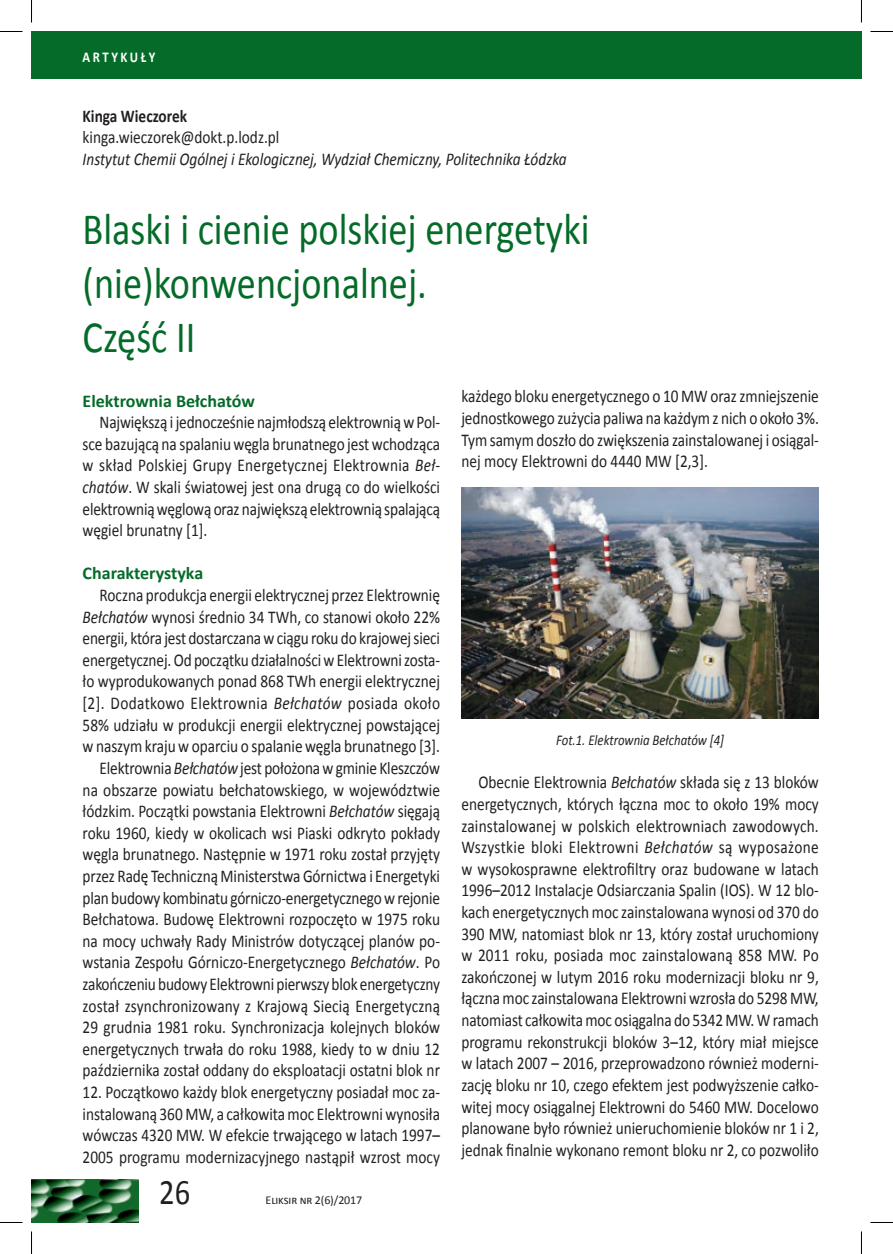
<style>
.page{position:relative;width:893px;height:1254px;background:#fff}
.page>*{position:absolute;margin:0;border:0;box-sizing:border-box;transform-origin:0 0}
.Tytuł{font:45px "Calibri";color:#056b29;scale:.85 1}
.t1{font:36px "Calibri";color:#231f20;scale:.85 1}
.Tekstowy{font:18px/21.6px "Calibri";color:#231f20;text-align:justify;scale:.85 1}
.Tekstowy-2{font:italic 18px "Calibri";color:#231f20;scale:.85 1}
.srodtytul{font:700 18px "Calibri";color:#056b29}
.Tekstowy-3{font:700 18px "Calibri";color:#231f20;scale:.85 1}
.podpis_maly{font:italic 15px "Calibri";color:#231f20;scale:.85 1}
.t2{font:700 15px "Calibri";letter-spacing:.2em;color:#fff;scale:.85 1}
.t3{font:12px "Calibri";letter-spacing:-.01em;color:#231f20}
.s1{font-style:italic}
</style>
<div class="page">
<div style="left:32px;top:32px;width:829px;height:46px;background:#056b29"></div>
<img style="left:32px;top:1180px;width:106px;height:42px">
<img style="left:461px;top:487px;width:357px;height:231px">
<svg style="left:0;top:31px;width:22px;height:1px"></svg>
<svg style="left:870px;top:31px;width:22px;height:1px"></svg>
<svg style="left:0;top:1222px;width:22px;height:1px"></svg>
<svg style="left:870px;top:1222px;width:22px;height:1px"></svg>
<svg style="left:31px;top:0;width:1px;height:23px"></svg>
<svg style="left:31px;top:1231px;width:1px;height:23px"></svg>
<p class="t2" style="left:83px;top:47px;width:87px">ARTYKUŁY</p>
<p class="Tekstowy-3" style="left:83px;top:104px;width:124px">Kinga Wieczorek</p>
<p class="Tekstowy" style="left:83px;top:126px;width:233px">kinga.wieczorek@dokt.p.lodz.pl</p>
<p class="Tekstowy-2" style="left:83px;top:146px;width:571px">Instytut Chemii Ogólnej i Ekologicznej, Wydział Chemiczny, Politechnika Łódzka</p>
<p class="Tytuł" style="left:83px;top:200px;width:597px">Blaski i cienie polskiej energetyki</p>
<p class="Tytuł" style="left:83px;top:254px;width:406px">(nie)konwencjonalnej.</p>
<p class="Tytuł" style="left:83px;top:308px;width:134px">Część II</p>
<p class="srodtytul" style="left:83px;top:389px;width:174px">Elektrownia Bełchatów</p>
<p class="Tekstowy" style="left:83px;top:411px;width:422px;text-indent:17px">Największą i jednocześnie najmłodszą elektrownią w Pol&shy;sce bazującą na spalaniu węgla brunatnego jest wchodząca w skład Polskiej Grupy Energetycznej Elektrownia <span class="s1">Beł&shy;chatów</span>. W skali światowej jest ona drugą co do wielkości elektrownią węglową oraz największą elektrownią spalającą węgiel brunatny [1].</p>
<p class="srodtytul" style="left:83px;top:562px;width:122px">Charakterystyka</p>
<p class="Tekstowy" style="left:83px;top:584px;width:422px;text-indent:17px">Roczna produkcja energii elektrycznej przez Elektrownię <span class="s1">Bełchatów</span> wynosi średnio 34 TWh, co stanowi około 22% energii, która jest dostarczana w ciągu roku do krajowej sieci energetycznej. Od początku działalności w Elektrowni zosta&shy;ło wyprodukowanych ponad 868 TWh energii elektrycznej [2]. Dodatkowo Elektrownia <span class="s1">Bełchatów</span> posiada około 58% udziału w produkcji energii elektrycznej powstającej w naszym kraju w oparciu o spalanie węgla brunatnego [3].</p>
<p class="Tekstowy" style="left:83px;top:757px;width:422px;text-indent:17px">Elektrownia <span class="s1">Bełchatów</span> jest położona w gminie Kleszczów na obszarze powiatu bełchatowskiego, w województwie łódzkim. Początki powstania Elektrowni <span class="s1">Bełchatów</span> sięgają roku 1960, kiedy w okolicach wsi Piaski odkryto pokłady węgla brunatnego. Następnie w 1971 roku został przyjęty przez Radę Techniczną Ministerstwa Górnictwa i Energetyki plan budowy kombinatu górniczo-energetycznego w rejonie Bełchatowa. Budowę Elektrowni rozpoczęto w 1975 roku na mocy uchwały Rady Ministrów dotyczącej planów po&shy;wstania Zespołu Górniczo-Energetycznego <span class="s1">Bełchatów</span>. Po zakończeniu budowy Elektrowni pierwszy blok energetyczny został zsynchronizowany z Krajową Siecią Energetyczną 29 grudnia 1981 roku. Synchronizacja kolejnych bloków energetycznych trwała do roku 1988, kiedy to w dniu 12 października został oddany do eksploatacji ostatni blok nr</p>
<p class="Tekstowy" style="left:83px;top:1081px;width:422px">12. Początkowo każdy blok energetyczny posiadał moc za&shy;instalowaną 360 MW, a całkowita moc Elektrowni wynosiła wówczas 4320 MW. W efekcie trwającego w latach 1997– 2005 programu modernizacyjnego nastąpił wzrost mocy</p>
<h2 class="t1" style="left:159px;top:1168px;width:38px">26</h2>
<p class="t3" style="left:265px;top:1192px;width:98px">Eliksir nr 2(6)/2017</p>
<p class="Tekstowy" style="left:461px;top:385px;width:422px">każdego bloku energetycznego o 10 MW oraz zmniejszenie jednostkowego zużycia paliwa na każdym z nich o około 3%.<br>Tym samym doszło do zwiększenia zainstalowanej i osiągal&shy;nej mocy Elektrowni do 4440 MW [2,3].</p>
<p class="podpis_maly" style="left:556px;top:730px;width:199px">Fot.1. Elektrownia Bełchatów [4]</p>
<p class="Tekstowy" style="left:461px;top:771px;width:422px;text-indent:17px">Obecnie Elektrownia <span class="s1">Bełchatów</span> składa się z 13 bloków energetycznych, których łączna moc to około 19% mocy zainstalowanej w polskich elektrowniach zawodowych.<br>Wszystkie bloki Elektrowni <span class="s1">Bełchatów</span> są wyposażone w wysokosprawne elektrofiltry oraz budowane w latach 1996–2012 Instalacje Odsiarczania Spalin (IOS). W 12 blo&shy;kach energetycznych moc zainstalowana wynosi od 370 do 390 MW, natomiast blok nr 13, który został uruchomiony w 2011 roku, posiada moc zainstalowaną 858 MW. Po zakończonej w lutym 2016 roku modernizacji bloku nr 9, łączna moc zainstalowana Elektrowni wzrosła do 5298 MW, natomiast całkowita moc osiągalna do 5342 MW. W ramach programu rekonstrukcji bloków 3–12, który miał miejsce w latach 2007 – 2016, przeprowadzono również moderni&shy;zację bloku nr 10, czego efektem jest podwyższenie całko&shy;witej mocy osiągalnej Elektrowni do 5460 MW. Docelowo planowane było również unieruchomienie bloków nr 1 i 2, jednak finalnie wykonano remont bloku nr 2, co pozwoliło</p>
</div>
